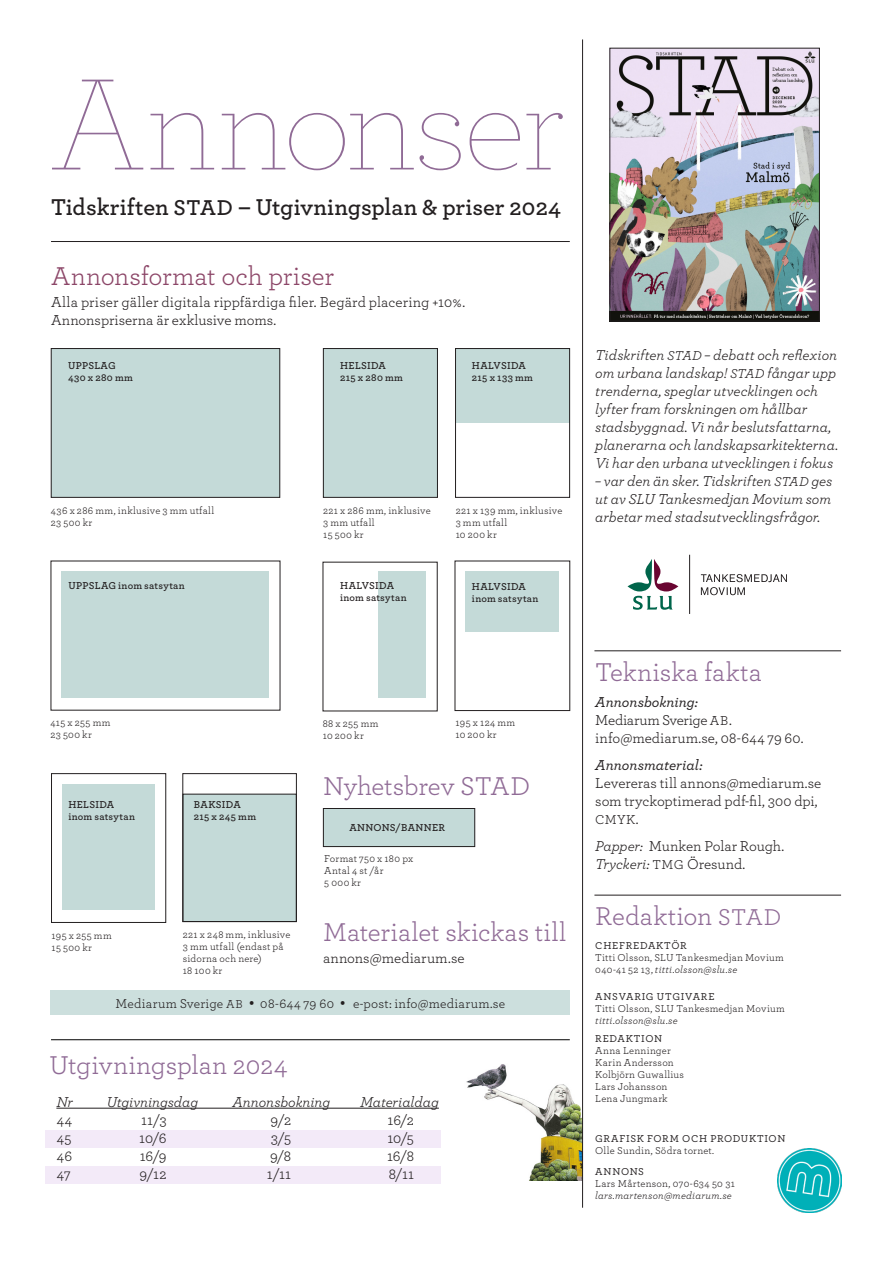
<style>
.page{position:relative;width:893px;height:1263px;background:#fff}
.page>*{position:absolute;margin:0;border:0;box-sizing:border-box;transform-origin:0 0}
.t1{font:100 136.5px "Archer";letter-spacing:-.025em;color:#906b96}
.t2{font:27px "Archer";color:#906b96}
.t3{font:27px "Archer";color:#8c4668}
.t4{font:600 24px "Archer";color:#231f20}
.t5{font:italic 15px/18px "Archer";color:#231f20}
.t6{font:15px/18px "Archer";color:#231f20}
.t7{font:italic 500 15px "Archer";letter-spacing:-.005em;color:#231f20}
.t8{font:15px "Archer";letter-spacing:-.025em;color:#231f20}
.t9{font:13.5px "Archer";letter-spacing:.015em;color:#231f20}
.t10{font:10.5px/12px "Archer";letter-spacing:.025em;color:#231f20}
.t11{font:600 10.5px/12px "Archer";letter-spacing:.025em;color:#231f20}
.t12{font:500 10.5px "Archer";letter-spacing:.06em;color:#231f20}
.t13{font:italic 10.5px/12px "Archer";letter-spacing:.02em;color:#231f20}
.s1{font-size:22.5px}
.s2{font-size:12px}
.s3{font-size:13.5px}
.s4{font-size:15px}
.s5{font-style:italic}
.s6{font-style:normal;font-size:13.5px}
.s7{font-style:normal}
.s8{font-size:24px}
.s9{font-weight:500}
</style>
<div class="page">
<div style="left:45px;top:1130px;width:396px;height:17px;background:#f3eaf8"></div>
<div style="left:45px;top:1166px;width:396px;height:17px;background:#f3eaf8"></div>
<img style="left:466px;top:1064px;width:116px;height:117px">
<hr style="left:51px;top:241px;width:519px;height:1px;background:#231f20">
<hr style="left:582px;top:39px;width:1px;height:1169px;background:#231f20">
<hr style="left:594px;top:650px;width:247px;height:1px;background:#231f20">
<hr style="left:56px;top:1108px;width:383px;height:1px;background:#231f20">
<hr style="left:51px;top:1039px;width:519px;height:1px;background:#000">
<hr style="left:594px;top:895px;width:247px;height:1px;background:#231f20">
<div style="left:51px;top:348px;width:229px;height:149px;background:#c4dad8"></div>
<div style="left:51px;top:348px;width:229px;height:150px;border:1px solid #231f20"></div>
<div style="left:323px;top:348px;width:114px;height:149px;background:#c4dad8"></div>
<div style="left:323px;top:348px;width:115px;height:150px;border:1px solid #231f20"></div>
<div style="left:456px;top:348px;width:113px;height:75px;background:#c4dad8"></div>
<div style="left:62px;top:571px;width:207px;height:126px;background:#c4dad8"></div>
<div style="left:62px;top:784px;width:93px;height:125px;background:#c4dad8"></div>
<div style="left:51px;top:773px;width:115px;height:150px;border:1px solid #231f20"></div>
<div style="left:466px;top:571px;width:93px;height:61px;background:#c4dad8"></div>
<div style="left:378px;top:571px;width:48px;height:127px;background:#c4dad8"></div>
<div style="left:183px;top:794px;width:113px;height:127px;background:#c4dad8"></div>
<div style="left:323px;top:808px;width:152px;height:38px;background:#c4dad8"></div>
<div style="left:323px;top:808px;width:152px;height:39px;border:1px solid #231f20"></div>
<div style="left:183px;top:773px;width:114px;height:149px;border:1px solid #231f20"></div>
<div style="left:50px;top:991px;width:520px;height:24px;background:#ccdfdd"></div>
<img style="left:612px;top:50px;width:206px;height:269px">
<div style="left:610px;top:48px;width:210px;height:273px;border:1px solid #231f20"></div>
<div style="left:455px;top:348px;width:115px;height:150px;border:1px solid #231f20"></div>
<svg style="left:627px;top:554px;width:160px;height:60px"></svg>
<img style="left:777px;top:1149px;width:64px;height:64px">
<p class="t1" style="left:51px;top:43px;width:517px">Annonser</p>
<p class="t4" style="left:51px;top:189px;width:512px">Tidskriften <span class="s1">STAD</span> – Utgivningsplan &amp; priser 2024</p>
<p class="t3" style="left:51px;top:257px;width:285px">Annonsformat och priser</p>
<p class="t6" style="left:51px;top:292px;width:416px">Alla priser gäller digitala rippfärdiga filer. Begärd placering +10%.<br>Annonspriserna är exklusive moms.</p>
<p class="t11" style="left:68px;top:359px;width:49px">UPPSLAG</p>
<p class="t11" style="left:68px;top:371px;width:66px">430 x 280 mm</p>
<p class="t11" style="left:340px;top:359px;width:47px">HELSIDA</p>
<p class="t11" style="left:340px;top:371px;width:64px">215 x 280 mm</p>
<p class="t11" style="left:472px;top:359px;width:55px">HALVSIDA</p>
<p class="t11" style="left:472px;top:371px;width:62px">215 x 133 mm</p>
<p class="t10" style="left:51px;top:504px;width:165px">436 x 286 mm, inklusive 3 mm utfall</p>
<p class="t10" style="left:51px;top:516px;width:43px">23 500 kr</p>
<p class="t11" style="left:68px;top:579px;width:118px">UPPSLAG inom satsytan</p>
<p class="t10" style="left:323px;top:504px;width:109px">221 x 286 mm, inklusive<br>3 mm utfall</p>
<p class="t10" style="left:323px;top:528px;width:42px">15 500 kr</p>
<p class="t11" style="left:340px;top:579px;width:55px">HALVSIDA</p>
<p class="t11" style="left:340px;top:591px;width:68px">inom satsytan</p>
<p class="t10" style="left:456px;top:504px;width:108px">221 x 139 mm, inklusive<br>3 mm utfall</p>
<p class="t10" style="left:456px;top:528px;width:43px">10 200 kr</p>
<p class="t11" style="left:472px;top:580px;width:55px">HALVSIDA</p>
<p class="t11" style="left:472px;top:592px;width:68px">inom satsytan</p>
<p class="t10" style="left:50px;top:716px;width:62px">415 x 255 mm</p>
<p class="t10" style="left:50px;top:728px;width:43px">23 500 kr</p>
<p class="t10" style="left:323px;top:717px;width:57px">88 x 255 mm</p>
<p class="t10" style="left:323px;top:729px;width:43px">10 200 kr</p>
<p class="t10" style="left:455px;top:716px;width:61px">195 x 124 mm</p>
<p class="t10" style="left:455px;top:728px;width:43px">10 200 kr</p>
<p class="t11" style="left:68px;top:798px;width:47px">HELSIDA</p>
<p class="t11" style="left:68px;top:810px;width:68px">inom satsytan</p>
<p class="t11" style="left:194px;top:798px;width:64px">BAKSIDA<br>215 x 245 mm</p>
<p class="t2" style="left:323px;top:768px;width:209px">Nyhetsbrev STAD</p>
<p class="t11" style="left:349px;top:821px;width:97px">ANNONS/BANNER</p>
<p class="t10" style="left:324px;top:852px;width:91px">Format 750 x 180 px</p>
<p class="t10" style="left:324px;top:864px;width:61px">Antal 4 st /år</p>
<p class="t10" style="left:324px;top:876px;width:38px">5 000 kr</p>
<p class="t10" style="left:51px;top:929px;width:62px">195 x 255 mm</p>
<p class="t10" style="left:51px;top:941px;width:42px">15 500 kr</p>
<p class="t10" style="left:183px;top:928px;width:109px">221 x 248 mm, inklusive</p>
<p class="t10" style="left:183px;top:940px;width:102px">3 mm utfall (endast på</p>
<p class="t10" style="left:183px;top:952px;width:80px">sidorna och nere)</p>
<p class="t10" style="left:183px;top:964px;width:41px">18 100 kr</p>
<p class="t2" style="left:323px;top:913px;width:245px">Materialet skickas till</p>
<p class="t6" style="left:323px;top:948px;width:143px">annons@mediarum.se</p>
<p class="t9" style="left:116px;top:994px;width:391px">Mediarum Sverige <span class="s2">AB</span> <span class="s1">•</span> 08-644 79 60 <span class="s1">•</span> e-post: info@mediarum.se</p>
<p class="t2" style="left:49px;top:1046px;width:239px">Utgivningsplan 2024</p>
<p class="t5" style="left:56px;top:1092px;width:18px">Nr</p>
<p class="t5" style="left:107px;top:1092px;width:93px">Utgivningsdag</p>
<p class="t5" style="left:233px;top:1092px;width:99px">Annonsbokning</p>
<p class="t5" style="left:360px;top:1092px;width:80px">Materialdag</p>
<p class="t6" style="left:57px;top:1110px;width:17px">44</p>
<p class="t6" style="left:141px;top:1110px;width:27px">11/3</p>
<p class="t6" style="left:270px;top:1110px;width:22px">9/2</p>
<p class="t6" style="left:388px;top:1110px;width:28px">16/2</p>
<p class="t6" style="left:57px;top:1128px;width:16px">45</p>
<p class="t6" style="left:139px;top:1128px;width:29px">10/6</p>
<p class="t6" style="left:271px;top:1128px;width:22px">3/5</p>
<p class="t6" style="left:387px;top:1128px;width:28px">10/5</p>
<p class="t6" style="left:57px;top:1146px;width:17px">46</p>
<p class="t6" style="left:140px;top:1146px;width:28px">16/9</p>
<p class="t6" style="left:270px;top:1146px;width:23px">9/8</p>
<p class="t6" style="left:387px;top:1146px;width:28px">16/8</p>
<p class="t6" style="left:57px;top:1164px;width:15px">47</p>
<p class="t6" style="left:140px;top:1164px;width:29px">9/12</p>
<p class="t6" style="left:267px;top:1164px;width:26px">1/11</p>
<p class="t6" style="left:389px;top:1164px;width:27px">8/11</p>
<p class="t5" style="left:595px;top:345px;width:244px">Tidskriften <span class="s3">STAD</span> – debatt och reflexion om urbana landskap! <span class="s3">STAD</span> fångar upp trenderna, speglar utvecklingen och lyfter fram forskningen om hållbar stadsbyggnad. Vi når beslutsfattarna, planerarna och landskapsarkitekterna.<br>Vi har den urbana utvecklingen i fokus</p>
<p class="t5" style="left:595px;top:471px;width:238px;text-align:justify">– var den än sker. Tidskriften <span class="s3">STAD</span> ges ut av SLU Tankesmedjan Movium som arbetar med stadsutvecklingsfrågor.</p>
<p class="t2" style="left:595px;top:654px;width:168px">Tekniska fakta</p>
<p class="t7" style="left:595px;top:690px;width:104px">Annonsbokning:</p>
<p class="t8" style="left:595px;top:709px;width:138px">Mediarum Sverige <span class="s3">AB</span>.</p>
<p class="t6" style="left:595px;top:728px;width:210px">info@mediarum.se, 08-644 79 60.</p>
<p class="t7" style="left:595px;top:753px;width:109px">Annonsmaterial:</p>
<p class="t6" style="left:595px;top:773px;width:228px">Levereras till annons@mediarum.se som tryckoptimerad pdf-fil, 300 dpi,</p>
<p class="t9" style="left:595px;top:810px;width:45px">CMYK<span class="s4">.</span></p>
<p class="t6" style="left:595px;top:836px;width:190px"><span class="s5">Papper:</span> Munken Polar Rough.</p>
<p class="t5" style="left:595px;top:854px;width:152px">Tryckeri: <span class="s6">TMG</span> <span class="s7">Öresund.</span></p>
<p class="t2" style="left:595px;top:897px;width:188px">Redaktion <span class="s8">STAD</span></p>
<p class="t10" style="left:595px;top:939px;width:190px"><span class="s9">CHEFREDAKTÖR<br></span>Titti Olsson, SLU Tankesmedjan Movium<br>040-41 52 13, <span class="s5">titti.olsson@slu.se</span></p>
<p class="t12" style="left:595px;top:988px;width:121px">ANSVARIG UTGIVARE</p>
<p class="t10" style="left:595px;top:1001px;width:191px">Titti Olsson, SLU Tankesmedjan Movium <span class="s5">titti.olsson@slu.se</span></p>
<p class="t12" style="left:595px;top:1030px;width:68px">REDAKTION</p>
<p class="t10" style="left:595px;top:1043px;width:77px">Anna Lenninger</p>
<p class="t10" style="left:595px;top:1055px;width:80px">Karin Andersson</p>
<p class="t10" style="left:595px;top:1067px;width:90px">Kolbjörn Guwallius</p>
<p class="t10" style="left:595px;top:1079px;width:74px">Lars Johansson</p>
<p class="t10" style="left:595px;top:1091px;width:74px">Lena Jungmark</p>
<p class="t12" style="left:595px;top:1131px;width:192px">GRAFISK FORM OCH PRODUKTION</p>
<p class="t10" style="left:595px;top:1144px;width:120px">Olle Sundin, Södra tornet.</p>
<p class="t12" style="left:595px;top:1164px;width:50px">ANNONS</p>
<p class="t13" style="left:595px;top:1177px;width:141px"><span class="s7">Lars Mårtenson, 070-634 50 31 </span>lars.martenson@mediarum.se</p>
</div>
